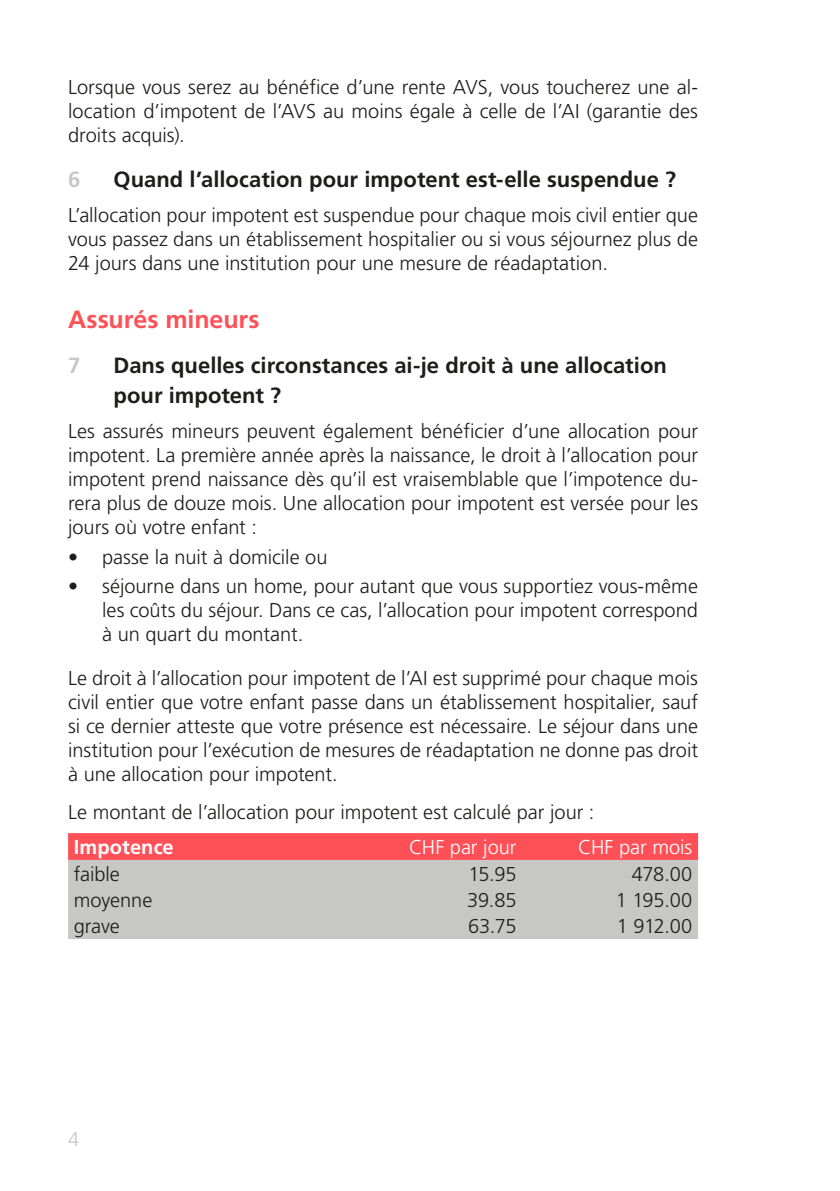
<style>
.page{position:relative;width:840px;height:1191px;background:#fff}
.page>*{position:absolute;margin:0;border:0;box-sizing:border-box;transform-origin:0 0}
.Texttitel{font:700 25px "Frutiger LT Std";letter-spacing:-.005em;color:#ff5057}
.t1{font:700 22px/30px "Frutiger LT Std";color:#1d1d1b}
.t2{font:700 22px "Frutiger LT Std";color:#c7c7c6}
.Grundtext{font:300 20px/24px "Frutiger LT Std";color:#1d1d1b;text-align:justify}
.Text_vor_Aufzählung{font:300 20px/24px "Frutiger LT Std";color:#1d1d1b;text-align:justify}
.Tabellen_Text_Weiss{font:300 20px "Frutiger LT Std";color:#fff}
.Tabellen_Text_Weiss-2{font:700 20px "Frutiger LT Std";letter-spacing:.005em;color:#fff}
.t3{font:300 20px "Frutiger LT Std";color:#c7c7c6}
</style>
<div class="page">
<svg style="left:68px;top:833px;width:629px;height:27px;background:#fe5158"></svg>
<div style="left:68px;top:860px;width:629px;height:79px;background:#c7c7c6"></div>
<p class="Grundtext" style="left:68px;top:76px;width:631px">Lorsque vous serez au bénéfice d’une rente AVS, vous toucherez une al&shy;location d’impotent de l’AVS au moins égale à celle de l’AI (garantie des droits acquis).</p>
<p class="t2" style="left:68px;top:166px;width:14px">6</p>
<p class="t1" style="left:113px;top:164px;width:564px">Quand l’allocation pour impotent est-elle suspendue ?</p>
<p class="Grundtext" style="left:68px;top:203px;width:631px">L’allocation pour impotent est suspendue pour chaque mois civil entier que vous passez dans un établissement hospitalier ou si vous séjournez plus de 24 jours dans une institution pour une mesure de réadaptation.</p>
<p class="Texttitel" style="left:68px;top:305px;width:193px">Assurés mineurs</p>
<p class="t2" style="left:68px;top:352px;width:14px">7</p>
<p class="t1" style="left:113px;top:350px;width:554px">Dans quelles circonstances ai-je droit à une allocation pour impotent ?</p>
<p class="Text_vor_Aufzählung" style="left:68px;top:419px;width:631px">Les assurés mineurs peuvent également bénéficier d’une allocation pour impotent. La première année après la naissance, le droit à l’allocation pour impotent prend naissance dès qu’il est vraisemblable que l’impotence du&shy;rera plus de douze mois. Une allocation pour impotent est versée pour les jours où votre enfant :</p>
<p class="Grundtext" style="left:68px;top:545px;width:261px">• passe la nuit à domicile ou</p>
<p class="Grundtext" style="left:102px;top:574px;width:597px;text-indent:-34px">• séjourne dans un home, pour autant que vous supportiez vous-même les coûts du séjour. Dans ce cas, l’allocation pour impotent correspond à un quart du montant.</p>
<p class="Grundtext" style="left:68px;top:666px;width:631px">Le droit à l’allocation pour impotent de l’AI est supprimé pour chaque mois civil entier que votre enfant passe dans un établissement hospitalier, sauf si ce dernier atteste que votre présence est nécessaire. Le séjour dans une institution pour l’exécution de mesures de réadaptation ne donne pas droit à une allocation pour impotent.</p>
<p class="Text_vor_Aufzählung" style="left:68px;top:801px;width:527px">Le montant de l’allocation pour impotent est calculé par jour :</p>
<p class="Tabellen_Text_Weiss-2" style="left:74px;top:835px;width:101px">Impotence</p>
<p class="Tabellen_Text_Weiss" style="left:409px;top:835px;width:109px">CHF par jour</p>
<p class="Tabellen_Text_Weiss" style="left:578px;top:835px;width:116px">CHF par mois</p>
<p class="Grundtext" style="left:74px;top:862px;width:48px">faible</p>
<p class="Grundtext" style="left:468px;top:862px;width:49px">15.95</p>
<p class="Grundtext" style="left:631px;top:862px;width:62px">478.00</p>
<p class="Grundtext" style="left:74px;top:888px;width:80px">moyenne</p>
<p class="Grundtext" style="left:467px;top:888px;width:51px">39.85</p>
<p class="Grundtext" style="left:615px;top:888px;width:78px">1 195.00</p>
<p class="Grundtext" style="left:74px;top:914px;width:48px">grave</p>
<p class="Grundtext" style="left:468px;top:914px;width:50px">63.75</p>
<p class="Grundtext" style="left:616px;top:914px;width:77px">1 912.00</p>
<p class="t3" style="left:68px;top:1127px;width:13px">4</p>
</div>
